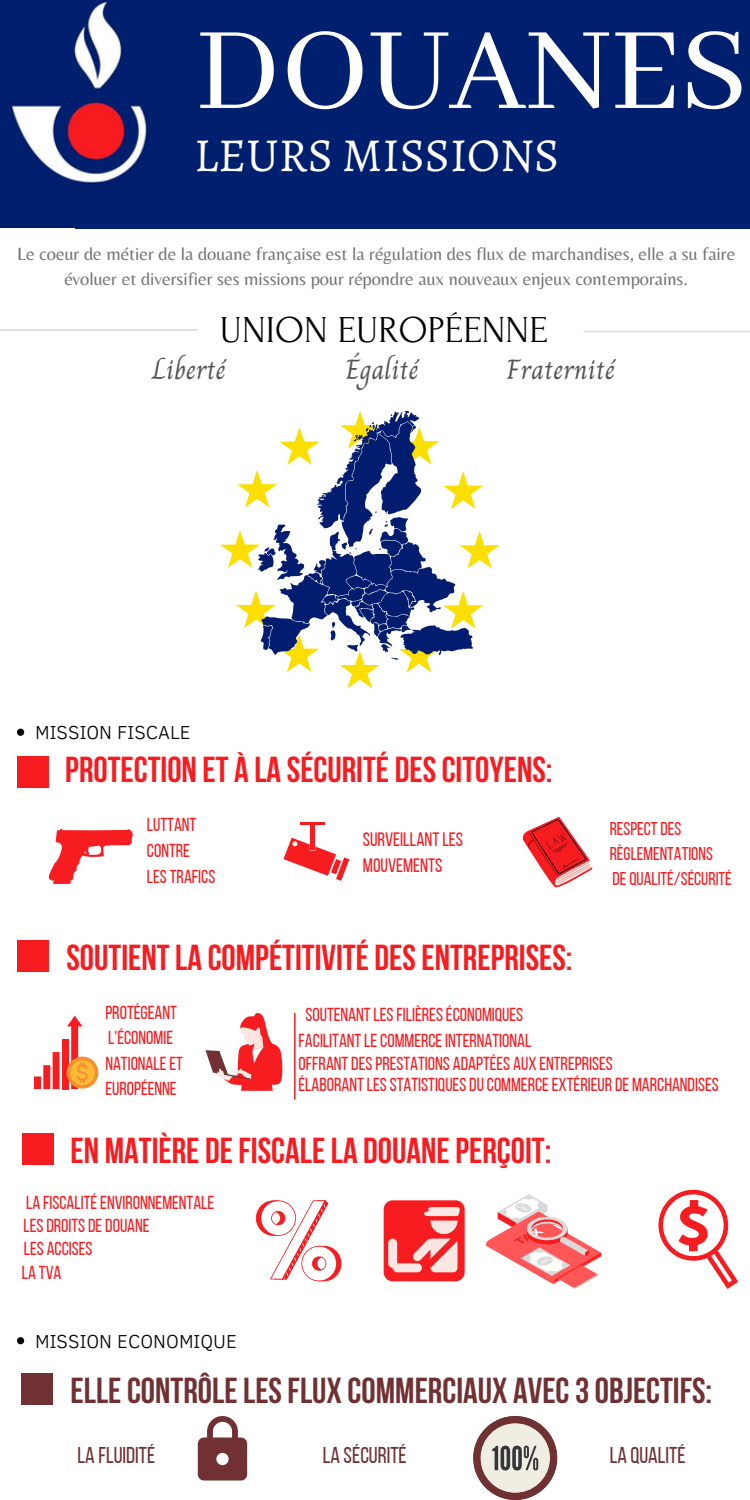
<style>
.page{position:relative;width:750px;height:1500px;background:#fff}
.page>*{position:absolute;margin:0;border:0;box-sizing:border-box;transform-origin:0 0}
.t1{font:128.8px "Abhaya Libre";color:#fff}
.t2{font:47.4px "Alegreya";color:#fff}
.t3{font:38px "Forum";color:#000}
.t4{font:700 36px "Bebas Neue";color:#f61c20}
.t5{font:700 36px "Bebas Neue";color:#713132}
.t6{font:28px "Charm";color:#545454}
.t7{font:22.8px "Bebas Neue";color:#713132}
.t8{font:19.4px/26.4px "Bebas Neue";color:#f61c20}
.t9{font:300 19.2px "Clear Sans";color:#000}
.t10{font:18.8px/25.6px "Bebas Neue";color:#f61c20}
.t11{font:18.4px/25.6px "Belleza";color:#737373;text-align:center}
.t12{font:18.4px "Bebas Neue";color:#f61c20}
</style>
<div class="page">
<div style="left:75px;top:0;width:675px;height:229px;background:#001f6f"></div>
<img style="left:0;top:0;width:148px;height:228px">
<div style="left:17px;top:757px;width:31px;height:31px;background:#f61c20"></div>
<svg style="left:48px;top:829px;width:85px;height:55px"></svg>
<svg style="left:283px;top:838px;width:66px;height:43px"></svg>
<hr style="left:300px;top:822px;width:25px;height:3px;background:#f61c20">
<div style="left:310px;top:825px;width:5px;height:25px;background:#f61c20"></div>
<svg style="left:523px;top:817px;width:69px;height:70px"></svg>
<hr style="left:0;top:329px;width:197px;height:2px;background:#d9d9d9">
<hr style="left:584px;top:331px;width:166px;height:1px;background:#d9d9d9">
<div style="left:17px;top:941px;width:31px;height:31px;background:#f61c20"></div>
<div style="left:62px;top:1039px;width:7px;height:50px;background:#f61c20"></div>
<div style="left:53px;top:1052px;width:7px;height:37px;background:#f61c20"></div>
<div style="left:43px;top:1065px;width:7px;height:24px;background:#f61c20"></div>
<div style="left:34px;top:1076px;width:7px;height:13px;background:#f61c20"></div>
<div style="left:67px;top:1057px;width:31px;height:32px;background:#f68f34;border-radius:50%"></div>
<div style="left:70px;top:1060px;width:25px;height:25px;background:#fabb34;border-radius:50%"></div>
<svg style="left:67px;top:1016px;width:22px;height:73px"></svg>
<svg style="left:205px;top:1013px;width:78px;height:78px"></svg>
<hr style="left:294px;top:1014px;width:2px;height:85px;background:#f61c20">
<div style="left:22px;top:1133px;width:32px;height:31px;background:#f61c20"></div>
<svg style="left:256px;top:1200px;width:85px;height:81px"></svg>
<div style="left:384px;top:1200px;width:81px;height:81px;background:#f61c20;border-radius:9px"></div>
<svg style="left:388px;top:1207px;width:72px;height:65px"></svg>
<svg style="left:486px;top:1194px;width:115px;height:95px"></svg>
<svg style="left:658px;top:1190px;width:80px;height:99px"></svg>
<div style="left:21px;top:1374px;width:31px;height:31px;background:#713132"></div>
<svg style="left:198px;top:1416px;width:49px;height:65px"></svg>
<svg style="left:473px;top:1416px;width:84px;height:84px"></svg>
<svg style="left:473px;top:485px;width:10px;height:24px"></svg>
<svg style="left:473px;top:531px;width:26px;height:38px"></svg>
<svg style="left:473px;top:605px;width:10px;height:24px"></svg>
<svg style="left:406px;top:660px;width:26px;height:13px"></svg>
<svg style="left:340px;top:660px;width:40px;height:28px"></svg>
<svg style="left:287px;top:660px;width:25px;height:12px"></svg>
<svg style="left:236px;top:591px;width:21px;height:37px"></svg>
<svg style="left:220px;top:530px;width:37px;height:38px"></svg>
<svg style="left:237px;top:470px;width:20px;height:38px"></svg>
<svg style="left:257px;top:411px;width:216px;height:249px"></svg>
<svg style="left:17px;top:729px;width:7px;height:7px"></svg>
<svg style="left:17px;top:1337px;width:7px;height:7px"></svg>
<p class="t1" style="left:195px;top:0;width:554px">DOUANES</p>
<p class="t2" style="left:194px;top:123px;width:367px">LEURS MISSIONS</p>
<p class="t11" style="left:17px;top:240px;width:720px">Le coeur de métier de la douane française est la régulation des flux de marchandises, elle a su faire évoluer et diversifier ses missions pour répondre aux nouveaux enjeux contemporains.</p>
<p class="t3" style="left:220px;top:310px;width:329px">UNION EUROPÉENNE</p>
<p class="t6" style="left:153px;top:348px;width:74px">Liberté</p>
<p class="t6" style="left:346px;top:348px;width:74px">Égalité</p>
<p class="t6" style="left:507px;top:348px;width:110px">Fraternité</p>
<p class="t9" style="left:35px;top:718px;width:157px">MISSION FISCALE</p>
<p class="t4" style="left:65px;top:755px;width:489px">PROTECTION ET À LA SÉCURITÉ DESCITOYENS:</p>
<p class="t10" style="left:147px;top:814px;width:51px">LUTTANT<br>CONTRE</p>
<p class="t10" style="left:147px;top:865px;width:70px">LESTRAFICS</p>
<p class="t8" style="left:363px;top:828px;width:102px">SURVEILLANTLES<br>MOUVEMENTS</p>
<p class="t12" style="left:610px;top:821px;width:73px">RESPECTDES</p>
<p class="t12" style="left:610px;top:846px;width:105px">RÈGLEMENTATIONS</p>
<p class="t12" style="left:613px;top:871px;width:121px">DEQUALITÉ/SÉCURITÉ</p>
<p class="t4" style="left:67px;top:943px;width:508px">SOUTIENTLA COMPÉTITIVITÉ DESENTREPRISES:</p>
<p class="t10" style="left:105px;top:1001px;width:73px">PROTÉGEANT</p>
<p class="t10" style="left:108px;top:1027px;width:66px">L'ÉCONOMIE</p>
<p class="t10" style="left:105px;top:1052px;width:79px">NATIONALEET</p>
<p class="t10" style="left:105px;top:1078px;width:73px">EUROPÉENNE</p>
<p class="t10" style="left:305px;top:1004px;width:219px">SOUTENANTLESFILIÈRESÉCONOMIQUES</p>
<p class="t10" style="left:299px;top:1029px;width:234px">FACILITANTLECOMMERCEINTERNATIONAL</p>
<p class="t10" style="left:299px;top:1052px;width:316px">OFFRANTDESPRESTATIONS ADAPTÉES AUX ENTREPRISES</p>
<p class="t10" style="left:299px;top:1074px;width:422px">ÉLABORANTLESSTATISTIQUESDUCOMMERCEEXTÉRIEURDE MARCHANDISES</p>
<p class="t4" style="left:71px;top:1136px;width:482px">EN MATIÈRE DEFISCALELA DOUANEPERÇOIT:</p>
<p class="t10" style="left:26px;top:1191px;width:190px">LA FISCALITÉENVIRONNEMENTALE</p>
<p class="t10" style="left:23px;top:1215px;width:128px">LESDROITSDEDOUANE</p>
<p class="t10" style="left:22px;top:1261px;width:41px">LA TVA</p>
<p class="t10" style="left:24px;top:1238px;width:70px">LES ACCISES</p>
<p class="t9" style="left:35px;top:1327px;width:203px">MISSION ECONOMIQUE</p>
<p class="t5" style="left:71px;top:1376px;width:643px">ELLECONTRÔLELESFLUX COMMERCIAUX AVEC3OBJECTIFS:</p>
<p class="t7" style="left:78px;top:1446px;width:79px">LA FLUIDITÉ</p>
<p class="t7" style="left:323px;top:1446px;width:85px">LA SÉCURITÉ</p>
<p class="t7" style="left:610px;top:1446px;width:77px">LA QUALITÉ</p>
</div>
